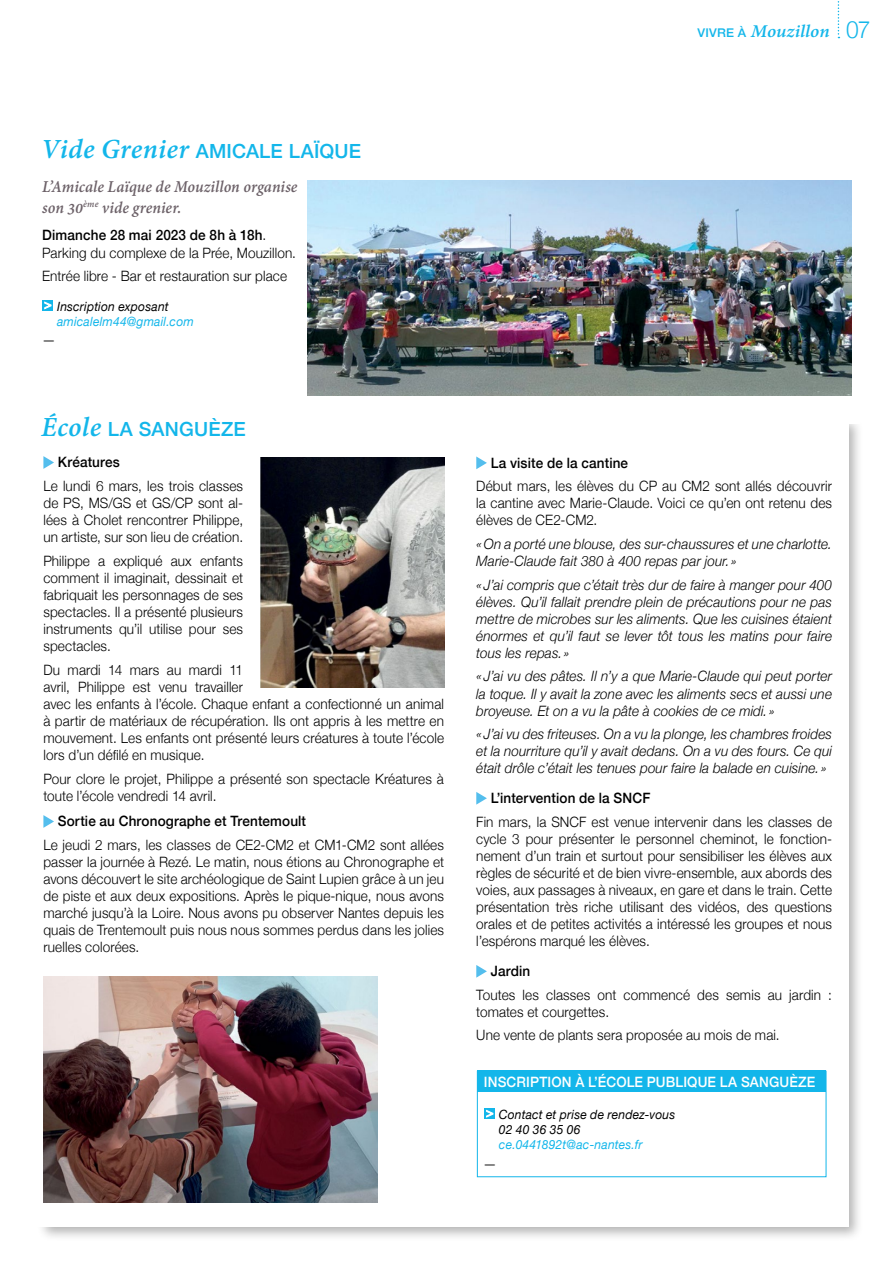
<style>
.page{position:relative;width:893px;height:1263px;background:#fff}
.page>*{position:absolute;margin:0;border:0;box-sizing:border-box;transform-origin:0 0}
.t1{font:500 19.5px "Helvetica Neue";letter-spacing:.01em;color:#13b6ea}
.t2{font:italic 700 19.5px "Adobe Devanagari";color:#13b6ea;scale:1.05 1}
.t3{font:italic 700 18px/21px "Adobe Devanagari";color:#6c6168;scale:.95 1}
.t4{font:300 14.25px/17.1px "Helvetica Neue";letter-spacing:.01em;color:#000;text-align:justify;scale:.95 1}
.t5{font:italic 300 14.25px/17.1px "Helvetica Neue";letter-spacing:.01em;color:#000;text-align:justify;scale:.95 1}
.t6{font:500 14.25px "Helvetica Neue";letter-spacing:.01em;color:#000;scale:.95 1}
.t7{font:500 14.25px "Helvetica Neue";letter-spacing:.01em;color:#fff;scale:.95 1}
.t8{font:italic 12.75px/15px "Helvetica Neue";letter-spacing:.015em;color:#000;scale:.95 1}
.t9{font:italic 12.75px "Helvetica Neue";letter-spacing:.015em;color:#13b6ea;scale:.95 1}
.t10{font:500 12px "Helvetica Neue";color:#13b6ea;scale:1.05 1}
.s1{font-family:"Helvetica Neue";font-weight:500;font-style:normal;font-size:12px}
.s2{font-family:"Helvetica Neue";font-weight:300;font-style:normal;font-size:24px}
.s3{font-family:"Adobe Devanagari";font-weight:700;font-style:italic;font-size:30px}
.s4{font-weight:500}
</style>
<div class="page">
<svg style="left:838px;top:1px;width:1px;height:37px"></svg>
<div style="left:37px;top:415px;width:826px;height:826px;background:#000;opacity:.3"></div>
<div style="left:43px;top:421px;width:806px;height:806px;background:#fff"></div>
<div style="left:30px;top:408px;width:829px;height:15px;background:#fff"></div>
<div style="left:20px;top:418px;width:39px;height:809px;background:#fff"></div>
<img style="left:308px;top:180px;width:544px;height:215px">
<div style="left:42px;top:300px;width:11px;height:11px;background:#13b6ea"></div>
<svg style="left:44px;top:301px;width:8px;height:9px"></svg>
<svg style="left:43px;top:456px;width:11px;height:13px"></svg>
<svg style="left:43px;top:815px;width:11px;height:13px"></svg>
<div style="left:477px;top:1071px;width:349px;height:21px;background:#13b6ea"></div>
<svg style="left:476px;top:456px;width:11px;height:13px"></svg>
<svg style="left:476px;top:792px;width:11px;height:13px"></svg>
<svg style="left:476px;top:965px;width:11px;height:13px"></svg>
<div style="left:484px;top:1108px;width:11px;height:11px;background:#13b6ea"></div>
<svg style="left:486px;top:1109px;width:8px;height:9px"></svg>
<img style="left:44px;top:977px;width:333px;height:225px">
<img style="left:260px;top:458px;width:184px;height:229px">
<div style="left:477px;top:1071px;width:349px;height:106px;border:1px solid #13b6ea"></div>
<p class="t10" style="left:698px;top:24px;width:8px">vivre</p>
<h1 class="t2" style="left:738px;top:21px;width:128px"><span class="s1">à</span> Mouzillon <span class="s2">07</span></h1>
<h1 class="t1" style="left:41px;top:135px;width:322px"><span class="s3">Vide Grenier</span> AMICALE LAÏQUE</h1>
<p class="t3" style="left:42px;top:178px;width:270px">L’Amicale Laïque de Mouzillon organise son 30<sup>ème</sup> vide grenier.</p>
<p class="t4" style="left:42px;top:226px;width:269px"><span class="s4">Dimanche 28 mai 2023 de 8h à 18h</span>.<br>Parking du complexe de la Prée, Mouzillon.</p>
<p class="t4" style="left:42px;top:266px;width:259px">Entrée libre - Bar et restauration sur place</p>
<p class="t8" style="left:57px;top:300px;width:119px">Inscription exposant</p>
<p class="t9" style="left:57px;top:312px;width:145px">amicalelm44@gmail.com</p>
<p class="t4" style="left:42px;top:331px;width:16px">—</p>
<h1 class="t1" style="left:41px;top:414px;width:126px"><span class="s3">école</span> La Sanguè</h1>
<h1 class="t1" style="left:221px;top:414px;width:24px">ze</h1>
<p class="t6" style="left:58px;top:451px;width:67px">Kréatures</p>
<p class="t4" style="left:43px;top:476px;width:212px">Le lundi 6 mars, les trois classes de PS , MS/GS et GS/CP sont al&shy;lées à Cholet rencontrer Philippe, un artiste, sur son lieu de création.</p>
<p class="t4" style="left:43px;top:551px;width:212px">Philippe a expliqué aux enfants comment il imaginait, dessinait et fabriquait les personnages de ses spectacles. Il a présenté plusieurs instruments qu’il utilise pour ses spectacles.</p>
<p class="t4" style="left:43px;top:660px;width:423px;text-align:left">Du mardi 14 mars au mardi 11<br>avril, Philippe est venu travailler<br>avec les enfants à l’école. Chaque enfant a confectionné un animal à partir de matériaux de récupération. Ils ont appris à les mettre en mouvement. Les enfants ont présenté leurs créatures à toute l’école lors d’un défilé en musique.</p>
<p class="t4" style="left:43px;top:769px;width:423px">Pour clore le projet, Philippe a présenté son spectacle Kréatures à toute l’école vendredi 14 avril.</p>
<p class="t6" style="left:58px;top:810px;width:263px">Sortie au Chronographe et Trentemoult</p>
<p class="t4" style="left:43px;top:835px;width:423px">Le jeudi 2 mars, les classes de CE2-CM2 et CM1-CM2 sont allées passer la journée à Rezé. Le matin, nous étions au Chronographe et avons découvert le site archéologique de Saint Lupien grâce à un jeu de piste et aux deux expositions. Après le pique-nique, nous avons marché jusqu’à la Loire. Nous avons pu observer Nantes depuis les quais de Trentemoult puis nous nous sommes perdus dans les jolies ruelles colorées.</p>
<p class="t6" style="left:491px;top:451px;width:146px">La visite de la cantine</p>
<p class="t4" style="left:476px;top:477px;width:376px">Début mars, les élèves du CP au CM2 sont allés découvrir la cantine avec Marie-Claude. Voici ce qu’en ont retenu des élèves de CE2-CM2.</p>
<p class="t5" style="left:476px;top:534px;width:376px">«On a porté une blouse, des sur-chaussures et une charlotte.<br>Marie-Claude fait 380 à 400 repas par jour. »</p>
<p class="t5" style="left:476px;top:575px;width:376px">«J’ai compris que c’était très dur de faire à manger pour 400 élèves. Qu’il fallait prendre plein de précautions pour ne pas mettre de microbes sur les aliments. Que les cuisines étaient énormes et qu’il faut se lever tôt tous les matins pour faire tous les repas. »</p>
<p class="t5" style="left:476px;top:667px;width:376px">«J’ai vu des pâtes. Il n’y a que Marie-Claude qui peut porter la toque. Il y avait la zone avec les aliments secs et aussi une broyeuse. Et on a vu la pâte à cookies de ce midi. »</p>
<p class="t5" style="left:476px;top:724px;width:376px">«J’ai vu des friteuses. On a vu la plonge, les chambres froides et la nourriture qu’il y avait dedans. On a vu des fours. Ce qui était drôle c’était les tenues pour faire la balade en cuisine. »</p>
<p class="t6" style="left:491px;top:787px;width:170px">L’intervention de la SNCF</p>
<p class="t4" style="left:476px;top:812px;width:376px">Fin mars, la SNCF est venue intervenir dans les classes de cycle 3 pour présenter le personnel cheminot, le fonction&shy;nement d’un train et surtout pour sensibiliser les élèves aux règles de sécurité et de bien vivre-ensemble, aux abords des voies, aux passages à niveaux, en gare et dans le train. Cette présentation très riche utilisant des vidéos, des questions orales et de petites activités a intéressé les groupes et nous l’espérons marqué les élèves.</p>
<p class="t6" style="left:491px;top:960px;width:43px">Jardin</p>
<p class="t4" style="left:476px;top:985px;width:376px">Toutes les classes ont commencé des semis au jardin : tomates et courgettes.</p>
<p class="t4" style="left:476px;top:1025px;width:321px">Une vente de plants sera proposée au mois de mai.</p>
<p class="t7" style="left:484px;top:1071px;width:14px">Inscription</p>
<p class="t7" style="left:575px;top:1071px;width:34px">à l’école</p>
<p class="t7" style="left:647px;top:1071px;width:10px">publique</p>
<p class="t7" style="left:720px;top:1071px;width:43px">La Sanguè</p>
<p class="t7" style="left:798px;top:1071px;width:18px">ze</p>
<p class="t8" style="left:499px;top:1108px;width:187px">Contact et prise de rendez-vous<br>02 40 36 35 06</p>
<p class="t9" style="left:499px;top:1135px;width:153px">ce.0441892t@ac-nantes.fr</p>
<p class="t4" style="left:483px;top:1154px;width:16px">—</p>
</div>
